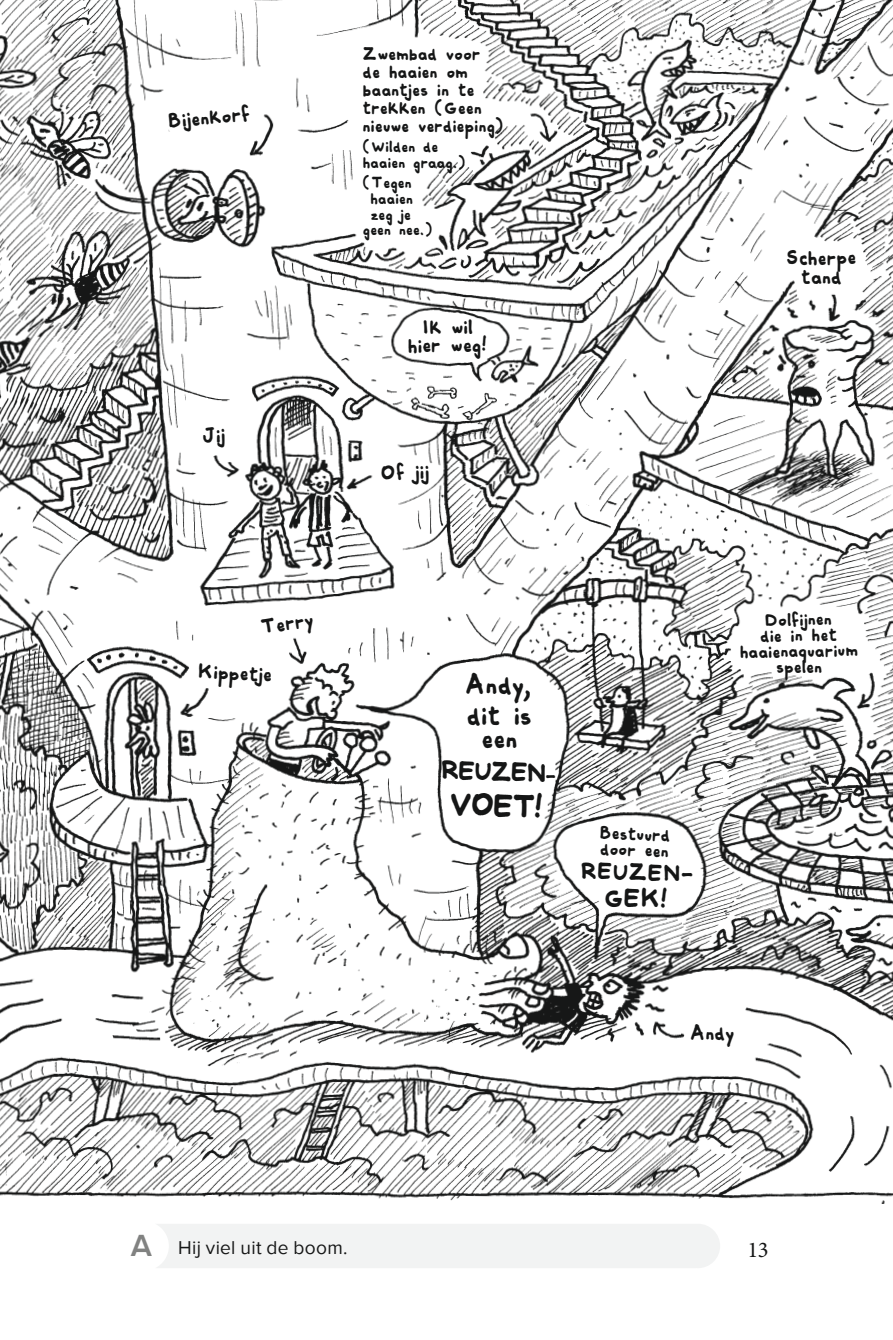
<style>
.page{position:relative;width:893px;height:1340px;background:#fff}
.page>*{position:absolute;margin:0;border:0;box-sizing:border-box;transform-origin:0 0}
.t1{font:32.62px "Comiquita Sans";color:#151616}
.t2{font:27px/31.5px "Comiquita Sans";letter-spacing:-.01em;color:#151616}
.t3{font:26.32px "Comiquita Sans";color:#151616}
.t4{font:23.62px "Comiquita Sans";color:#151616}
.t5{font:22.5px "Minion Pro";color:#151616}
.t6{font:20.25px/18px "Comiquita Sans";color:#151616;text-align:center}
.t7{font:19.12px "Proxima Nova";letter-spacing:.015em;color:#151616}
.t8{font:18px/15.8px "Comiquita Sans";letter-spacing:-.01em;color:#151616}
.t9{font:15.75px/15.8px "Comiquita Sans";letter-spacing:-.01em;color:#151616}
.s1{font-weight:600;font-size:31.5px;color:#818281}
</style>
<div class="page">
<img style="left:0;top:0;width:893px;height:1203px">
<div style="left:157px;top:1224px;width:563px;height:44px;background:#f2f3f3"></div>
<svg style="left:203px;top:427px;width:22px;height:21px"></svg>
<svg style="left:546px;top:775px;width:9px;height:3px"></svg>
<p class="t6" style="left:168px;top:110px;width:84px;rotate:-5deg">Bijenkorf</p>
<p class="t8" style="left:364px;top:43px;width:144px;line-height:18px">Zwembad voor<br>de haaien om baantjes in te trekken (Geen nieuwe verdieping)</p>
<p class="t9" style="left:364px;top:137px;width:106px">(Wilden de haaien graag.)</p>
<p class="t9" style="left:364px;top:173px;width:51px">(Tegen</p>
<p class="t9" style="left:371px;top:189px;width:44px">haaien</p>
<p class="t9" style="left:371px;top:205px;width:42px">zeg je</p>
<p class="t9" style="left:364px;top:220px;width:73px">geen nee.)</p>
<p class="t6" style="left:408px;top:317px;width:83px;rotate:-1deg">Ik wil hier weg!</p>
<p class="t6" style="left:381px;top:462px;width:50px;rotate:-1deg">Of jij</p>
<p class="t6" style="left:787px;top:247px;width:72px;line-height:19.1px;rotate:-1deg">Scherpe tand</p>
<p class="t6" style="left:260px;top:616px;width:55px;rotate:-9deg">Terry</p>
<p class="t6" style="left:200px;top:660px;width:76px;rotate:3deg">Kippetje</p>
<h2 class="t2" style="left:467px;top:666px;width:70px">Andy, dit is</h2>
<h2 class="t2" style="left:483px;top:720px;width:38px">een</h2>
<h2 class="t2" style="left:442px;top:752px;width:109px;rotate:1deg">REUZEN</h2>
<h1 class="t1" style="left:452px;top:774px;width:99px;rotate:2deg">VOET!</h1>
<p class="t8" style="left:601px;top:823px;width:72px;rotate:2deg">Bestuurd door een</p>
<h3 class="t4" style="left:582px;top:849px;width:114px;rotate:1deg">REUZEN-</h3>
<h3 class="t3" style="left:606px;top:873px;width:68px;rotate:1deg">GEK!</h3>
<p class="t8" style="left:740px;top:611px;width:120px;text-align:center;rotate:-1deg">Dolfijnen<br>die in het haaienaquarium spelen</p>
<p class="t6" style="left:691px;top:1022px;width:46px">Andy</p>
<p class="t7" style="left:131px;top:1236px;width:218px"><span class="s1">A</span> Hij viel uit de boom.</p>
<p class="t5" style="left:747px;top:1235px;width:23px">13</p>
</div>
